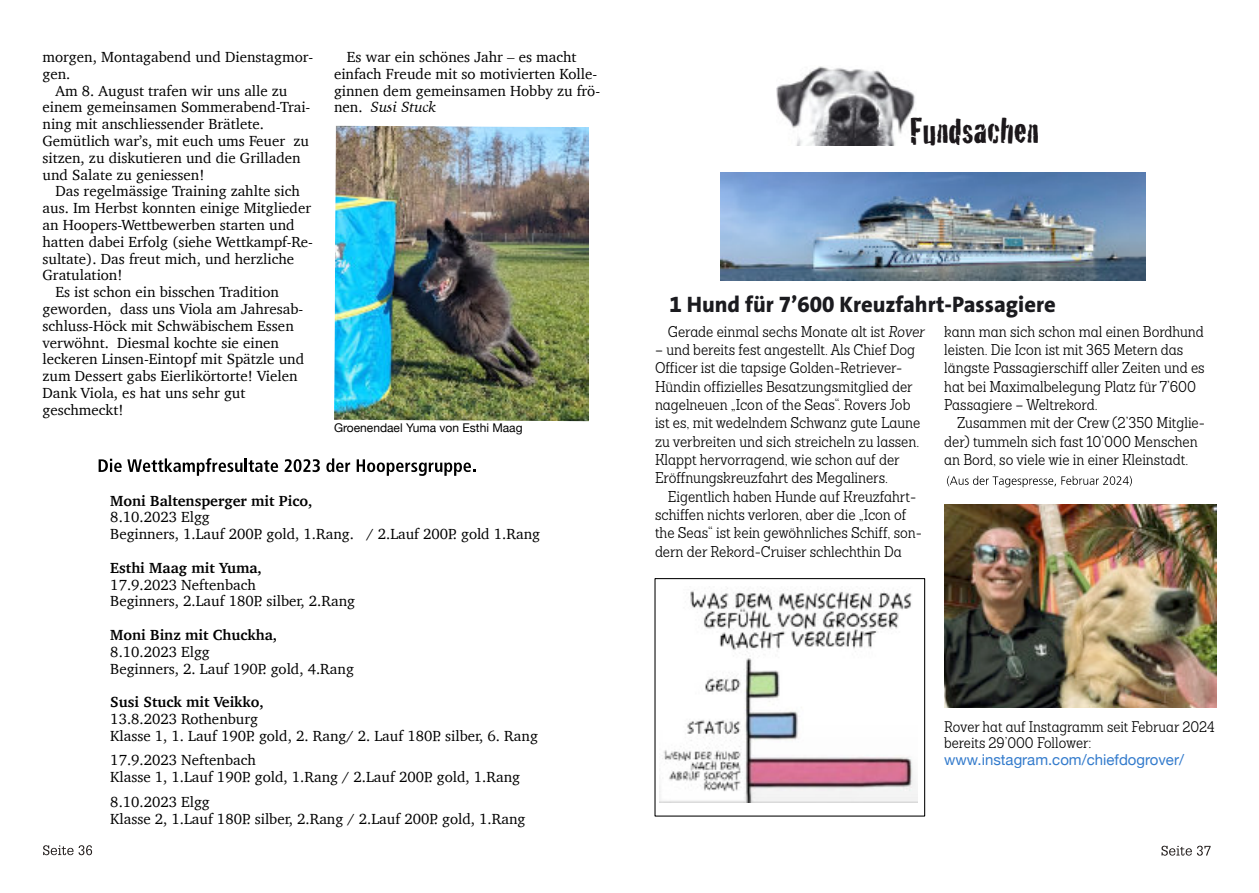
<style>
.page{position:relative;width:1259px;height:893px;background:#fff}
.page>*{position:absolute;margin:0;border:0;box-sizing:border-box;transform-origin:0 0}
.t1{font:37.5px "Cracked";color:#1c181b}
.t2{font:800 22.5px "The Sans B LT8";color:#1b1b1f}
.t3{font:300 condensed 15.3px "Sanchez";color:#000}
.t4{font:15px "Charter";color:#000}
.t5{font:700 15px "Charter";color:#000}
.t6{font:300 condensed 15px "Sanchez";color:#000}
.t7{font:15px "Helvetica Neue";color:#337bcc}
.t8{font:italic 15px "Charter";color:#000}
.t9{font:12px "Helvetica Neue";color:#000}
.s1{font-style:italic}
</style>
<div class="page">
<svg style="left:43px;top:845px;width:49px;height:10px"></svg>
<svg style="left:99px;top:458px;width:179px;height:18px"></svg>
<svg style="left:285px;top:459px;width:35px;height:13px"></svg>
<svg style="left:326px;top:458px;width:24px;height:14px"></svg>
<svg style="left:357px;top:459px;width:118px;height:17px"></svg>
<img style="left:334px;top:126px;width:255px;height:295px">
<svg style="left:1161px;top:846px;width:49px;height:10px"></svg>
<img style="left:776px;top:66px;width:139px;height:79px">
<svg style="left:947px;top:476px;width:185px;height:11px"></svg>
<img style="left:944px;top:504px;width:272px;height:203px">
<img style="left:721px;top:173px;width:424px;height:107px">
<img style="left:659px;top:588px;width:258px;height:215px">
<div style="left:654px;top:578px;width:271px;height:239px;border:1px solid #000"></div>
<p class="t4" style="left:43px;top:47px;width:272px">morgen, Montagabend und Dienstagmor-</p>
<p class="t4" style="left:43px;top:64px;width:29px">gen.</p>
<p class="t4" style="left:55px;top:81px;width:233px">Am 8. August trafen wir uns alle zu</p>
<p class="t4" style="left:43px;top:98px;width:269px">einem gemeinsamen Sommerabend-Trai-</p>
<p class="t4" style="left:43px;top:115px;width:223px">ning mit anschliessender Brätlete.</p>
<p class="t4" style="left:43px;top:131px;width:268px">Gemütlich war’s, mit euch ums Feuer zu</p>
<p class="t4" style="left:43px;top:148px;width:260px">sitzen, zu diskutieren und die Grilladen</p>
<p class="t4" style="left:43px;top:165px;width:163px">und Salate zu geniessen!</p>
<p class="t4" style="left:55px;top:182px;width:246px">Das regelmässige Training zahlte sich</p>
<p class="t4" style="left:43px;top:199px;width:270px">aus. Im Herbst konnten einige Mitglieder</p>
<p class="t4" style="left:43px;top:215px;width:254px">an Hoopers-Wettbewerben starten und</p>
<p class="t4" style="left:43px;top:232px;width:272px">hatten dabei Erfolg (siehe Wettkampf-Re-</p>
<p class="t4" style="left:43px;top:249px;width:253px">sultate). Das freut mich, und herzliche</p>
<p class="t4" style="left:43px;top:266px;width:81px">Gratulation!</p>
<p class="t4" style="left:55px;top:283px;width:225px">Es ist schon ein bisschen Tradition</p>
<p class="t4" style="left:43px;top:299px;width:262px">geworden, dass uns Viola am Jahresab-</p>
<p class="t4" style="left:43px;top:316px;width:253px">schluss-Höck mit Schwäbischem Essen</p>
<p class="t4" style="left:43px;top:333px;width:238px">verwöhnt. Diesmal kochte sie einen</p>
<p class="t4" style="left:43px;top:350px;width:263px">leckeren Linsen-Eintopf mit Spätzle und</p>
<p class="t4" style="left:43px;top:367px;width:257px">zum Dessert gabs Eierlikörtorte! Vielen</p>
<p class="t4" style="left:43px;top:383px;width:204px">Dank Viola, es hat uns sehr gut</p>
<p class="t4" style="left:43px;top:400px;width:82px">geschmeckt!</p>
<p class="t4" style="left:347px;top:47px;width:231px">Es war ein schönes Jahr – es macht</p>
<p class="t4" style="left:334px;top:64px;width:265px">einfach Freude mit so motivierten Kolle-</p>
<p class="t4" style="left:334px;top:81px;width:268px">ginnen dem gemeinsamen Hobby zu frö-</p>
<p class="t4" style="left:334px;top:98px;width:30px">nen.</p>
<p class="t8" style="left:371px;top:98px;width:67px">Susi Stuck</p>
<p class="t9" style="left:334px;top:420px;width:190px">Groenendael Yuma von Esthi Maag</p>
<p class="t5" style="left:110px;top:491px;width:204px">Moni Baltensperger mit Pico,</p>
<p class="t4" style="left:110px;top:508px;width:101px">8.10.2023 Elgg</p>
<p class="t4" style="left:110px;top:524px;width:431px">Beginners, 1.Lauf 200P. gold, 1.Rang. / 2.Lauf 200P. gold 1.Rang</p>
<p class="t5" style="left:110px;top:558px;width:153px">Esthi Maag mit Yuma,</p>
<p class="t4" style="left:110px;top:575px;width:147px">17.9.2023 Neftenbach</p>
<p class="t4" style="left:110px;top:592px;width:246px">Beginners, 2.Lauf 180P. silber, 2.Rang</p>
<p class="t5" style="left:110px;top:625px;width:168px">Moni Binz mit Chuckha,</p>
<p class="t4" style="left:110px;top:642px;width:101px">8.10.2023 Elgg</p>
<p class="t4" style="left:110px;top:659px;width:245px">Beginners, 2. Lauf 190P. gold, 4.Rang</p>
<p class="t5" style="left:110px;top:692px;width:155px">Susi Stuck mit Veikko,</p>
<p class="t4" style="left:110px;top:709px;width:149px">13.8.2023 Rothenburg</p>
<p class="t4" style="left:110px;top:726px;width:429px">Klasse 1, 1. Lauf 190P. gold, 2. Rang/ 2. Lauf 180P. silber, 6. Rang</p>
<p class="t4" style="left:110px;top:751px;width:147px">17.9.2023 Neftenbach</p>
<p class="t4" style="left:110px;top:767px;width:411px">Klasse 1, 1.Lauf 190P. gold, 1.Rang / 2.Lauf 200P. gold, 1.Rang</p>
<p class="t4" style="left:110px;top:792px;width:101px">8.10.2023 Elgg</p>
<p class="t4" style="left:110px;top:809px;width:416px">Klasse 2, 1.Lauf 180P. silber, 2.Rang / 2.Lauf 200P. gold, 1.Rang</p>
<p class="t1" style="left:910px;top:112px;width:130px">Fundsachen</p>
<p class="t2" style="left:669px;top:295px;width:388px">1 Hund für 7’600 Kreuzfahrt-Passagiere</p>
<p class="t3" style="left:668px;top:325px;width:258px">Gerade einmal sechs Monate alt ist <span class="s1">Rover</span></p>
<p class="t3" style="left:655px;top:344px;width:261px">– und bereits fest angestellt. Als Chief Dog</p>
<p class="t3" style="left:655px;top:362px;width:249px">Officer ist die tapsige Golden-Retriever-</p>
<p class="t3" style="left:655px;top:380px;width:259px">Hündin offizielles Besatzungsmitglied der</p>
<p class="t3" style="left:655px;top:399px;width:257px">nagelneuen „Icon of the Seas“. Rovers Job</p>
<p class="t3" style="left:655px;top:417px;width:267px">ist es, mit wedelndem Schwanz gute Laune</p>
<p class="t3" style="left:655px;top:435px;width:266px">zu verbreiten und sich streicheln zu lassen.</p>
<p class="t3" style="left:655px;top:453px;width:246px">Klappt hervorragend, wie schon auf der</p>
<p class="t3" style="left:655px;top:472px;width:234px">Eröffnungskreuzfahrt des Megaliners.</p>
<p class="t3" style="left:668px;top:490px;width:250px">Eigentlich haben Hunde auf Kreuzfahrt-</p>
<p class="t3" style="left:655px;top:508px;width:253px">schiffen nichts verloren, aber die „Icon of</p>
<p class="t3" style="left:655px;top:527px;width:268px">the Seas“ ist kein gewöhnliches Schiff, son-</p>
<p class="t3" style="left:655px;top:545px;width:248px">dern der Rekord-Cruiser schlechthin Da</p>
<p class="t3" style="left:944px;top:325px;width:261px">kann man sich schon mal einen Bordhund</p>
<p class="t3" style="left:944px;top:344px;width:241px">leisten. Die Icon ist mit 365 Metern das</p>
<p class="t3" style="left:944px;top:362px;width:262px">längste Passagierschiff aller Zeiten und es</p>
<p class="t3" style="left:944px;top:380px;width:253px">hat bei Maximalbelegung Platz für 7’600</p>
<p class="t3" style="left:944px;top:399px;width:155px">Passagiere – Weltrekord.</p>
<p class="t3" style="left:957px;top:417px;width:249px">Zusammen mit der Crew (2’350 Mitglie-</p>
<p class="t3" style="left:944px;top:435px;width:255px">der) tummeln sich fast 10’000 Menschen</p>
<p class="t3" style="left:944px;top:453px;width:245px">an Bord, so viele wie in einer Kleinstadt.</p>
<p class="t6" style="left:944px;top:720px;width:272px">Rover hat auf Instagramm seit Februar 2024</p>
<p class="t6" style="left:944px;top:737px;width:149px">bereits 29’000 Follower:</p>
<p class="t7" style="left:944px;top:751px;width:241px">www.instagram.com/chiefdogrover/</p>
</div>
